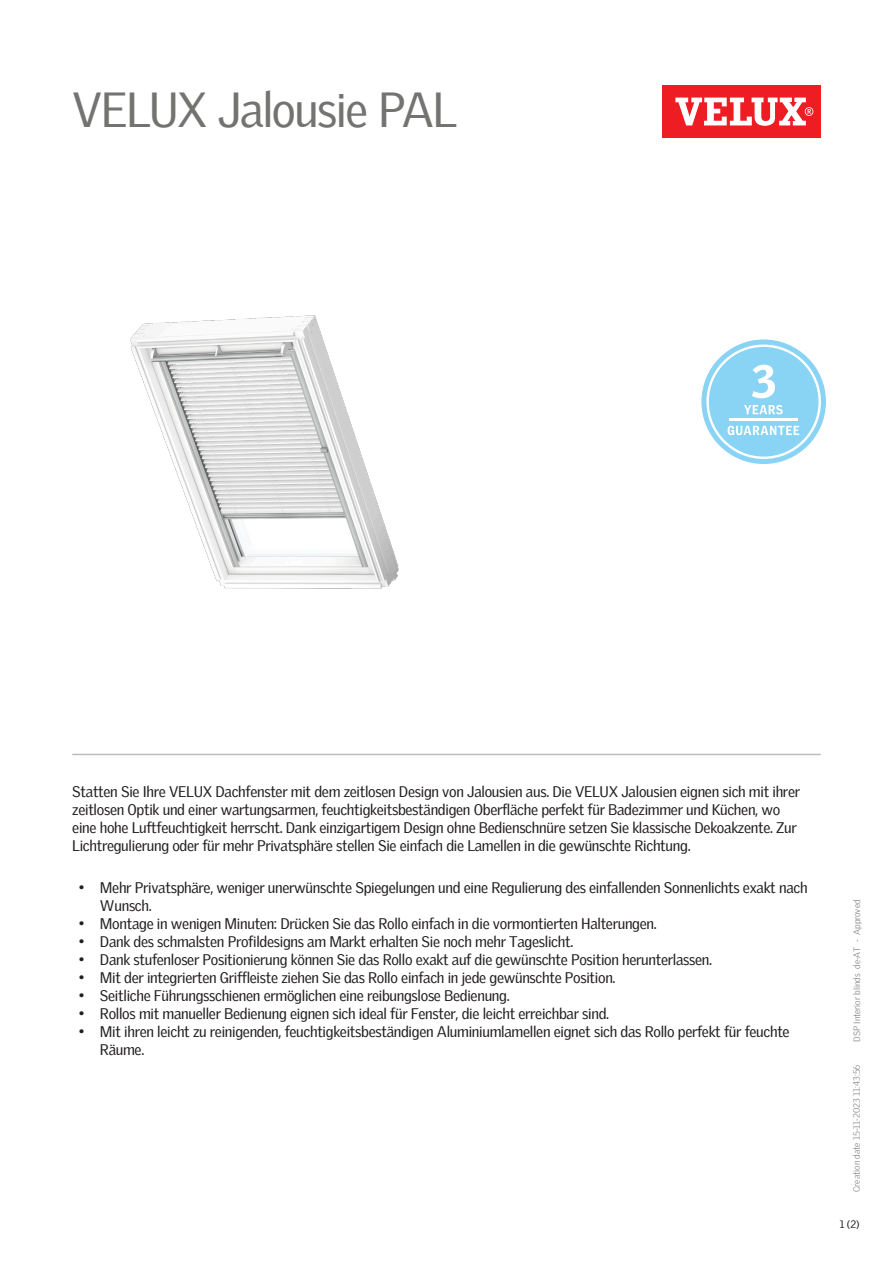
<style>
.page{position:relative;width:893px;height:1263px;background:#fff}
.page>*{position:absolute;margin:0;border:0;box-sizing:border-box;transform-origin:0 0}
.Headline{font:48px "Velux Gothic";letter-spacing:-.035em;color:#737371}
.Body_Regular{font:15px/18px "Velux Gothic";letter-spacing:-.02em;color:#231f20}
.t1{font:10.5px "Velux Gothic";color:#231f20}
.t2{font:300 9px "Velux Gothic";color:#7c7e81}
</style>
<div class="page">
<div style="left:662px;top:85px;width:159px;height:53px;background:#ee1d23"></div>
<svg style="left:675px;top:98px;width:138px;height:28px"></svg>
<hr style="left:72px;top:754px;width:749px;height:1px;background:#bcbdbb">
<img style="left:130px;top:315px;width:269px;height:274px">
<svg style="left:701px;top:339px;width:125px;height:125px"></svg>
<p class="Headline" style="left:72px;top:74px;width:386px">VELUX Jalousie PAL</p>
<p class="Body_Regular" style="left:72px;top:781px;width:729px">Statten Sie Ihre VELUX Dachfenster mit dem zeitlosen Design von Jalousien aus. Die VELUX Jalousien eignen sich mit ihrer zeitlosen Optik und einer wartungsarmen, feuchtigkeitsbeständigen Oberfläche perfekt für Badezimmer und Küchen, wo eine hohe Luftfeuchtigkeit herrscht. Dank einzigartigem Design ohne Bedienschnüre setzen Sie klassische Dekoakzente. Zur Lichtregulierung oder für mehr Privatsphäre stellen Sie einfach die Lamellen in die gewünschte Richtung.</p>
<p class="Body_Regular" style="left:100px;top:878px;width:709px;text-indent:-21px">• Mehr Privatsphäre, weniger unerwünschte Spiegelungen und eine Regulierung des einfallenden Sonnenlichts exakt nach<br>Wunsch.</p>
<p class="Body_Regular" style="left:79px;top:914px;width:580px">• Montage in wenigen Minuten: Drücken Sie das Rollo einfach in die vormontierten Halterungen.</p>
<p class="Body_Regular" style="left:79px;top:932px;width:496px">• Dank des schmalsten Profildesigns am Markt erhalten Sie noch mehr Tageslicht.</p>
<p class="Body_Regular" style="left:79px;top:950px;width:635px">• Dank stufenloser Positionierung können Sie das Rollo exakt auf die gewünschte Position herunterlassen.</p>
<p class="Body_Regular" style="left:79px;top:968px;width:538px">• Mit der integrierten Griffleiste ziehen Sie das Rollo einfach in jede gewünschte Position.</p>
<p class="Body_Regular" style="left:79px;top:986px;width:433px">• Seitliche Führungsschienen ermöglichen eine reibungslose Bedienung.</p>
<p class="Body_Regular" style="left:79px;top:1004px;width:532px">• Rollos mit manueller Bedienung eignen sich ideal für Fenster, die leicht erreichbar sind.</p>
<p class="Body_Regular" style="left:100px;top:1022px;width:691px;text-indent:-21px">• Mit ihren leicht zu reinigenden, feuchtigkeitsbeständigen Aluminiumlamellen eignet sich das Rollo perfekt für feuchte<br>Räume.</p>
<p class="t2" style="left:850px;top:1042px;width:144px;rotate:-90deg">DSP Interior blinds de-AT - Approved</p>
<p class="t2" style="left:850px;top:1192px;width:129px;rotate:-90deg">Creation date 15-11-2023 11:43:56</p>
<p class="t1" style="left:840px;top:1216px;width:21px">1 (2)</p>
</div>
